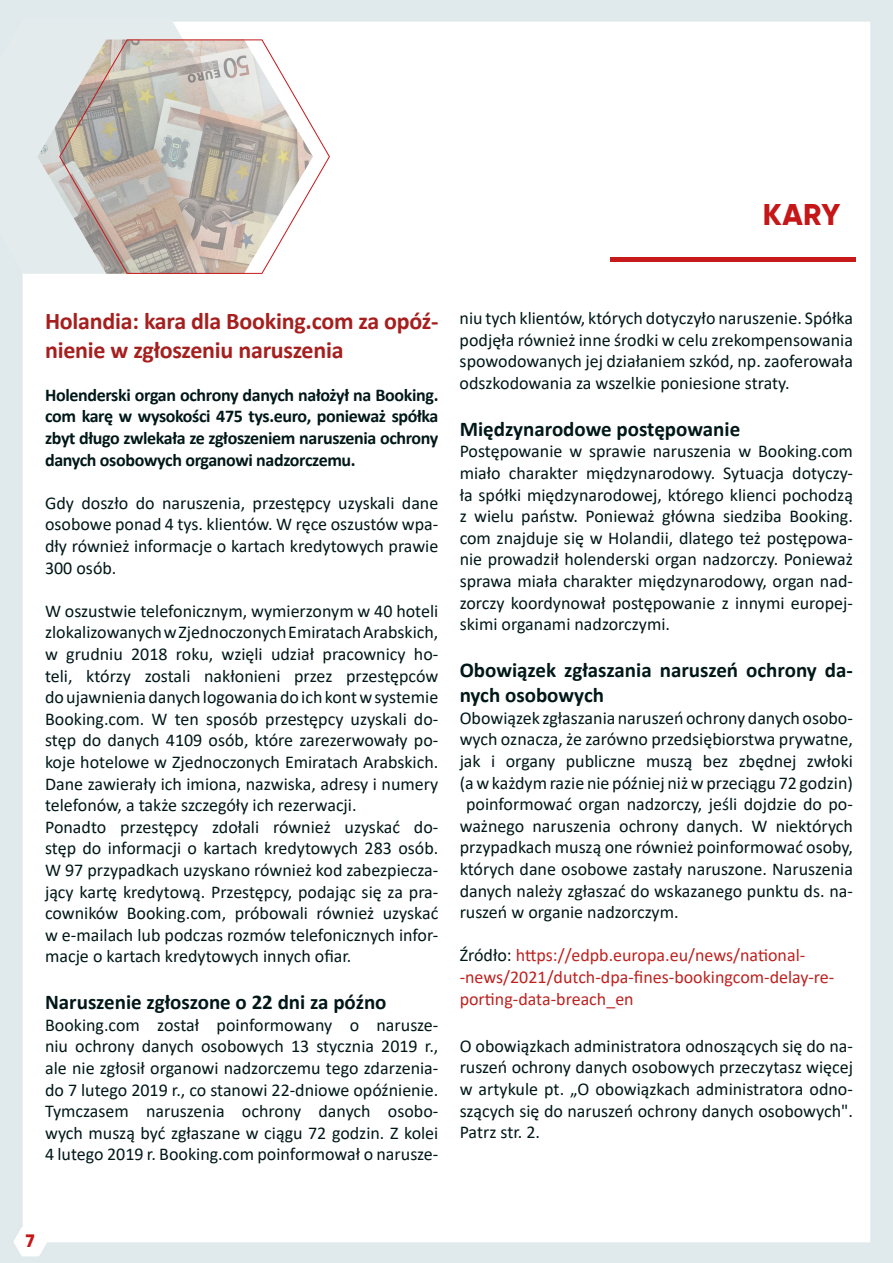
<style>
.page{position:relative;width:893px;height:1263px;background:#fff}
.page>*{position:absolute;margin:0;border:0;box-sizing:border-box;transform-origin:0 0}
.t1{font:800 30px "Gilroy";color:#c51718}
.t2{font:700 24px/28.8px "Calibri";letter-spacing:-.01em;color:#a51f1e}
.t3{font:700 21px/25.2px "Calibri";color:#001718}
.t4{font:18px/21.6px "Calibri";color:#001718;text-align:justify}
.t5{font:700 18px/21.6px "Calibri";letter-spacing:-.02em;color:#001718;text-align:justify}
.t6{font:18px/21.6px "Calibri";color:#bc2320}
.t7{font:800 18px "Gilroy";color:#c51718}
.s1{color:#001718}
</style>
<div class="page">
<img style="left:0;top:0;width:893px;height:1263px">
<svg style="left:0;top:18px;width:245px;height:256px;fill:#e4ebed"></svg>
<div style="left:610px;top:257px;width:246px;height:5px;background:#c61b1a"></div>
<img style="left:37px;top:40px;width:22px;height:234px">
<svg style="left:59px;top:39px;width:271px;height:235px"></svg>
<h1 class="t1" style="left:763px;top:196px;width:79px">KARY</h1>
<h2 class="t2" style="left:45px;top:306px;width:395px">Holandia: kara dla Booking.com za opóź&shy;nienie w zgłoszeniu naruszenia</h2>
<p class="t5" style="left:45px;top:384px;width:395px">Holenderski organ ochrony danych nałożył na Booking. com karę w wysokości 475 tys.euro, ponieważ spółka zbyt długo zwlekała ze zgłoszeniem naruszenia ochrony danych osobowych organowi nadzorczemu.</p>
<p class="t4" style="left:45px;top:491px;width:395px">Gdy doszło do naruszenia, przestępcy uzyskali dane osobowe ponad 4 tys. klientów. W ręce oszustów wpa&shy;dły również informacje o kartach kredytowych prawie 300 osób.</p>
<p class="t4" style="left:45px;top:599px;width:395px;text-align:left">W oszustwie telefonicznym, wymierzonym w 40 hoteli zlokalizowanych w Zjednoczonych Emiratach Arabskich, w grudniu 2018 roku, wzięli udział pracownicy ho&shy;teli, którzy zostali nakłonieni przez przestępców do ujawnienia danych logowania do ich kont w systemie Booking.com. W ten sposób przestępcy uzyskali do&shy;stęp do danych 4109 osób, które zarezerwowały po&shy;koje hotelowe w Zjednoczonych Emiratach Arabskich.<br>Dane zawierały ich imiona, nazwiska, adresy i numery telefonów, a także szczegóły ich rezerwacji.<br>Ponadto przestępcy zdołali również uzyskać do&shy;stęp do informacji o kartach kredytowych 283 osób.<br>W 97 przypadkach uzyskano również kod zabezpiecza&shy;jący kartę kredytową. Przestępcy, podając się za pra&shy;cowników Booking.com, próbowali również uzyskać w e-mailach lub podczas rozmów telefonicznych infor&shy;macje o kartach kredytowych innych ofiar.</p>
<p class="t3" style="left:45px;top:989px;width:343px">Naruszenie zgłoszone o 22 dni za późno</p>
<p class="t4" style="left:45px;top:1013px;width:395px">Booking.com został poinformowany o narusze&shy;niu ochrony danych osobowych 13 stycznia 2019 r., ale nie zgłosił organowi nadzorczemu tego zdarzenia&shy;do 7 lutego 2019 r., co stanowi 22-dniowe opóźnienie.<br>Tymczasem naruszenia ochrony danych osobo&shy;wych muszą być zgłaszane w ciągu 72 godzin. Z kolei 4 lutego 2019 r. Booking.com poinformował o narusze-</p>
<p class="t4" style="left:460px;top:307px;width:395px">niu tych klientów, których dotyczyło naruszenie. Spółka podjęła również inne środki w celu zrekompensowania spowodowanych jej działaniem szkód, np. zaoferowała odszkodowania za wszelkie poniesione straty.</p>
<p class="t3" style="left:460px;top:416px;width:282px">Międzynarodowe postępowanie</p>
<p class="t4" style="left:460px;top:440px;width:395px">Postępowanie w sprawie naruszenia w Booking.com miało charakter międzynarodowy. Sytuacja dotyczy&shy;ła spółki międzynarodowej, którego klienci pochodzą z wielu państw. Ponieważ główna siedziba Booking. com znajduje się w Holandii, dlatego też postępowa&shy;nie prowadził holenderski organ nadzorczy. Ponieważ sprawa miała charakter międzynarodowy, organ nad&shy;zorczy koordynował postępowanie z innymi europej&shy;skimi organami nadzorczymi.</p>
<p class="t3" style="left:460px;top:657px;width:395px">Obowiązek zgłaszania naruszeń ochrony da&shy;nych osobowych</p>
<p class="t4" style="left:460px;top:707px;width:395px">Obowiązek zgłaszania naruszeń ochrony danych osobo-</p>
<p class="t4" style="left:460px;top:728px;width:395px">wych oznacza, że zarówno przedsiębiorstwa prywatne,</p>
<p class="t4" style="left:460px;top:750px;width:395px">jak i organy publiczne muszą bez zbędnej zwłoki</p>
<p class="t4" style="left:460px;top:771px;width:395px">(a w każdym razie nie później niż w przeciągu 72 godzin)</p>
<p class="t4" style="left:466px;top:793px;width:388px">poinformować organ nadzorczy, jeśli dojdzie do po-</p>
<p class="t4" style="left:460px;top:815px;width:395px">ważnego naruszenia ochrony danych. W niektórych</p>
<p class="t4" style="left:460px;top:836px;width:395px">przypadkach muszą one również poinformować osoby,</p>
<p class="t4" style="left:460px;top:858px;width:395px">których dane osobowe zastały naruszone. Naruszenia</p>
<p class="t4" style="left:460px;top:879px;width:395px">danych należy zgłaszać do wskazanego punktu ds. na-</p>
<p class="t4" style="left:460px;top:901px;width:221px">ruszeń w organie nadzorczym.</p>
<p class="t6" style="left:460px;top:944px;width:376px"><span class="s1">Źródło:</span> https://edpb.europa.eu/news/national--news/2021/dutch-dpa-fines-bookingcom-delay-re&shy;porting-data-breach_en</p>
<p class="t4" style="left:460px;top:1034px;width:395px">O obowiązkach administratora odnoszących się do na&shy;ruszeń ochrony danych osobowych przeczytasz więcej w artykule pt. „O obowiązkach administratora odno&shy;szących się do naruszeń ochrony danych osobowych".<br>Patrz str. 2.</p>
<p class="t7" style="left:26px;top:1229px;width:10px">7</p>
</div>
